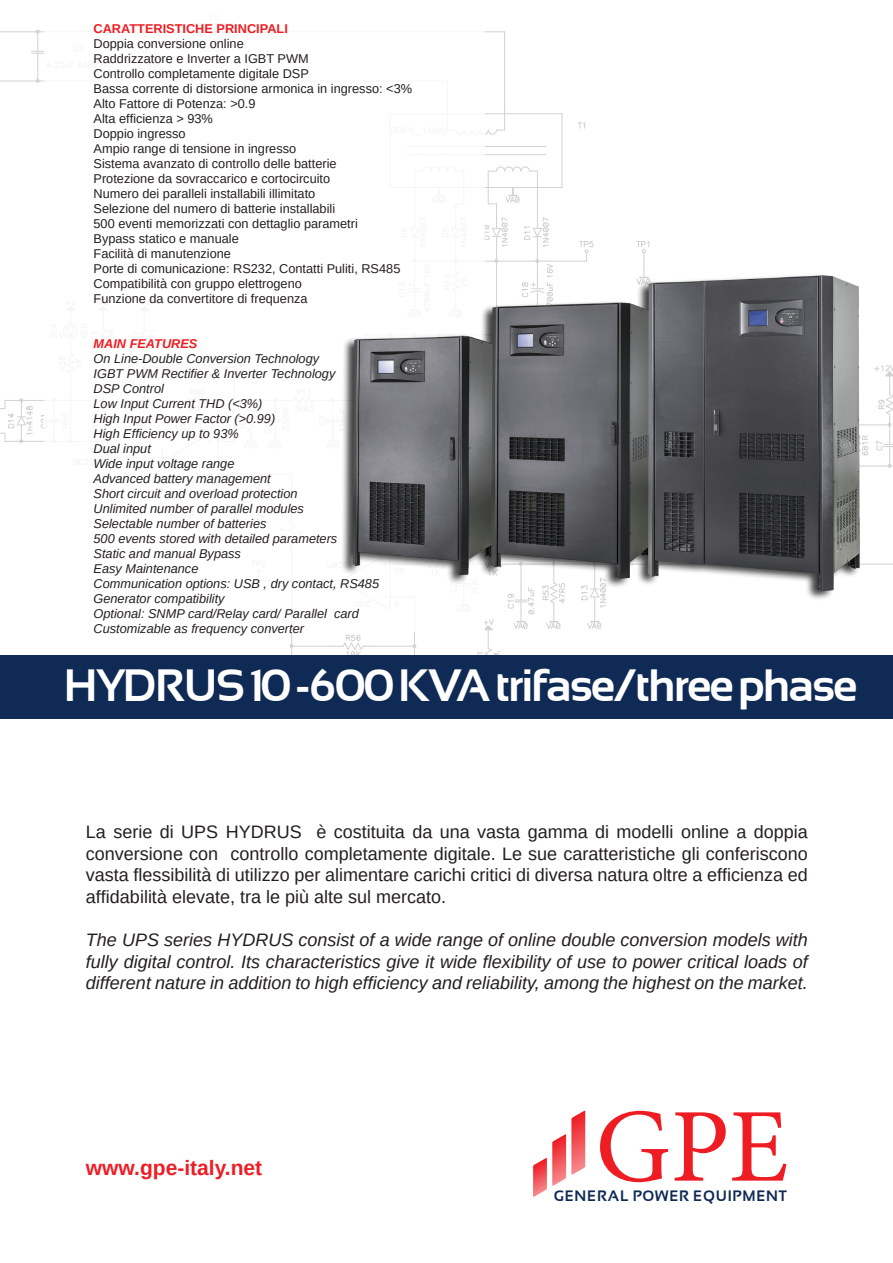
<style>
.page{position:relative;width:893px;height:1263px;background:#fff}
.page>*{position:absolute;margin:0;border:0;box-sizing:border-box;transform-origin:0 0}
.t1{font:105px "Minion Pro";color:#ee1d23}
.t2{font:700 45px "Sansation";letter-spacing:-.035em;color:#fff}
.t3{font:700 21px "Liberation Sans";color:#ee1d25}
.t4{font:18px/21.6px "Liberation Sans";color:#231f20;text-align:justify}
.t5{font:italic 18px/21.6px "Liberation Sans";color:#231f20;text-align:justify}
.t6{font:700 15px "Sansation";letter-spacing:.05em;color:#102a56}
.t7{font:12.75px/15px "Liberation Sans";color:#231f20}
.t8{font:italic 12.75px/15px "Liberation Sans";color:#231f20}
.t9{font:700 12.75px "Liberation Sans";color:#ee1d23}
.t10{font:italic 700 12.75px "Liberation Sans";color:#ee1d23}
.t11{font:7.95px "Times New Roman";color:#231f20}
</style>
<div class="page">
<div style="left:0;top:655px;width:893px;height:64px;background:#102a56"></div>
<img style="left:341px;top:250px;width:544px;height:354px">
<svg style="left:533px;top:1110px;width:52px;height:87px"></svg>
<p class="t9" style="left:94px;top:19px;width:196px">CARATTERISTICHE PRINCIPALI</p>
<p class="t7" style="left:94px;top:36px;width:320px">Doppia conversione online<br>Raddrizzatore e Inverter a IGBT PWM<br>Controllo completamente digitale DSP<br>Bassa corrente di distorsione armonica in ingresso: &lt;3% Alto Fattore di Potenza: &gt;0.9<br>Alta efficienza &gt; 93%<br>Doppio ingresso<br>Ampio range di tensione in ingresso<br>Sistema avanzato di controllo delle batterie<br>Protezione da sovraccarico e cortocircuito<br>Numero dei paralleli installabili illimitato<br>Selezione del numero di batterie installabili<br>500 eventi memorizzati con dettaglio parametri<br>Bypass statico e manuale<br>Facilità di manutenzione<br>Porte di comunicazione: RS232, Contatti Puliti, RS485<br>Compatibilità con gruppo elettrogeno<br>Funzione da convertitore di frequenza</p>
<p class="t10" style="left:94px;top:334px;width:105px">MAIN FEATURES</p>
<p class="t8" style="left:94px;top:351px;width:287px">On Line-Double Conversion Technology<br>IGBT PWM Rectifier &amp; Inverter Technology<br>DSP Control<br>Low Input Current THD (&lt;3%)<br>High Input Power Factor (&gt;0.99)<br>High Efficiency up to 93%<br>Dual input<br>Wide input voltage range<br>Advanced battery management<br>Short circuit and overload protection<br>Unlimited number of parallel modules<br>Selectable number of batteries<br>500 events stored with detailed parameters<br>Static and manual Bypass<br>Easy Maintenance<br>Communication options: USB , dry contact, RS485<br>Generator compatibility<br>Optional: SNMP card/Relay card/ Parallel card<br>Customizable as frequency converter</p>
<h2 class="t2" style="left:64px;top:660px;width:795px">HYDRUS 10 -600 KVA trifase/three phase</h2>
<p class="t11" style="left:105px;top:438px;width:6px">3</p>
<p class="t11" style="left:118px;top:448px;width:6px">2</p>
<p class="t11" style="left:105px;top:466px;width:6px">1</p>
<p class="t4" style="left:86px;top:821px;width:723px">La serie di UPS HYDRUS è costituita da una vasta gamma di modelli online a doppia conversione con controllo completamente digitale. Le sue caratteristiche gli conferiscono vasta flessibilità di utilizzo per alimentare carichi critici di diversa natura oltre a efficienza ed affidabilità elevate, tra le più alte sul mercato.</p>
<p class="t5" style="left:86px;top:929px;width:723px">The UPS series HYDRUS consist of a wide range of online double conversion models with fully digital control. Its characteristics give it wide flexibility of use to power critical loads of different nature in addition to high efficiency and reliability, among the highest on the market.</p>
<h3 class="t3" style="left:86px;top:1153px;width:178px">www.gpe-italy.net</h3>
<h1 class="t1" style="left:595px;top:1077px;width:195px">GPE</h1>
<p class="t6" style="left:554px;top:1187px;width:234px">GENERAL POWER EQUIPMENT</p>
</div>
